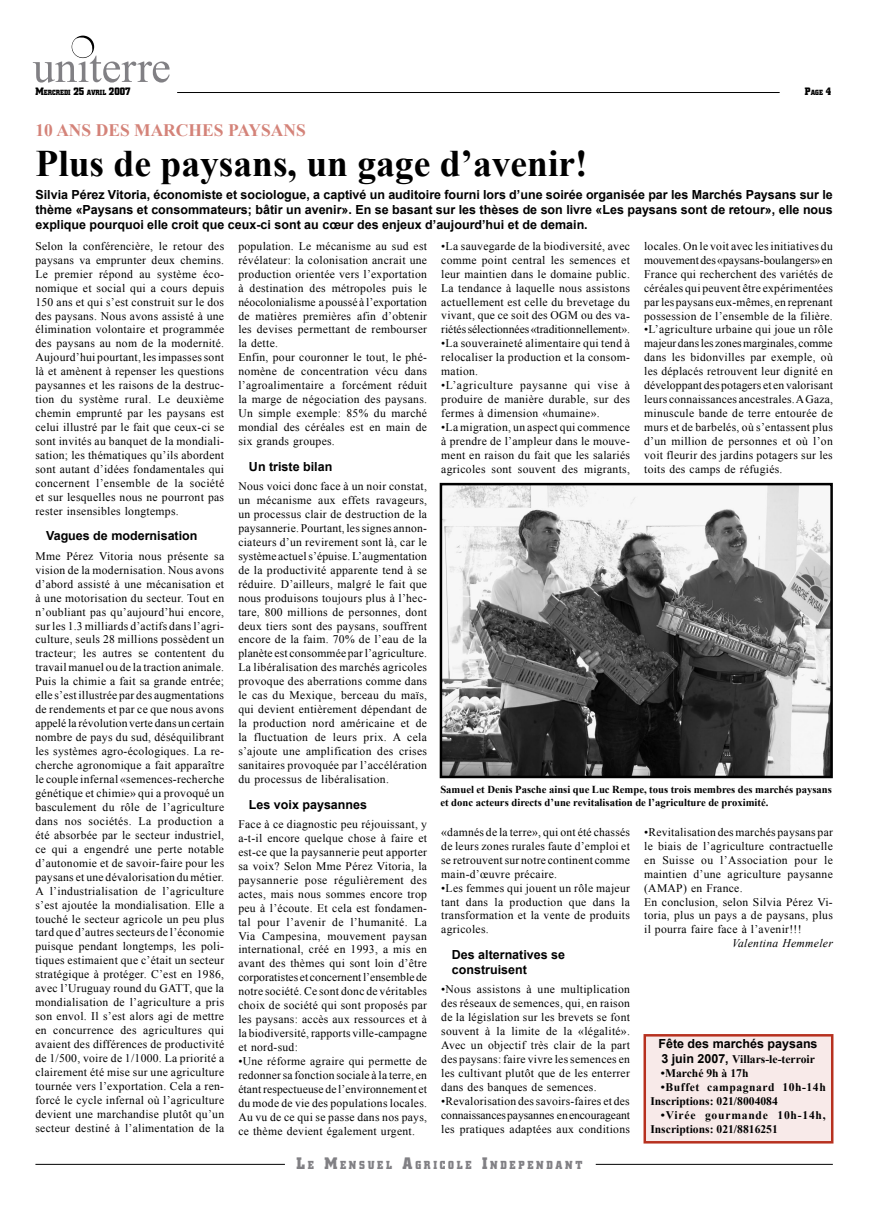
<style>
.page{position:relative;width:886px;height:1205px;background:#fff}
.page>*{position:absolute;margin:0;border:0;box-sizing:border-box;transform-origin:0 0}
.t1{font:700 37.5px "Times New Roman";color:#000}
.t2{font:700 17.5px "Times New Roman";color:#d48379}
.t3{font:700 12.5px/15px "Arial";color:#000}
.t4{font:700 11.75px "Square Slabserif 711 BT";letter-spacing:.255em;color:#818084;scale:.9 1}
.t5{font:11.62px/14px "Times New Roman";letter-spacing:.025em;color:#000;text-align:justify}
.t6{font:700 11.62px/14px "Times New Roman";color:#000}
.t7{font:italic 11.62px "Times New Roman";letter-spacing:.025em;color:#000}
.t8{font:700 10.62px/12.8px "Times New Roman";color:#000}
.t9{font:700 7.62px "Square Slabserif 711 BT";color:#000;scale:.9 1}
.s1{font-size:10.88px}
.s2{font-family:"Arial";font-size:12.5px}
.s3{font-size:16.88px}
</style>
<div class="page">
<svg style="left:33px;top:36px;width:137px;height:47px"></svg>
<hr style="left:177px;top:92px;width:602px;height:1px;background:#000">
<hr style="left:35px;top:1164px;width:250px;height:1px;background:#000">
<hr style="left:596px;top:1164px;width:237px;height:1px;background:#000">
<img style="left:443px;top:486px;width:387px;height:289px">
<div style="left:440px;top:483px;width:393px;height:295px;border:2px solid #000"></div>
<div style="left:643px;top:1034px;width:190px;height:109px;background:#f8eae9;border:2px solid #b7311f"></div>
<p class="t9" style="left:35px;top:88px;width:107px"><span class="s1">M</span>ERCREDI <span class="s1">25</span> AVRIL <span class="s1">2007</span></p>
<p class="t9" style="left:805px;top:88px;width:31px"><span class="s1">P</span>AGE <span class="s1">4</span></p>
<h2 class="t2" style="left:35px;top:118px;width:34px">10 ans</h2>
<h2 class="t2" style="left:96px;top:118px;width:13px">des</h2>
<h2 class="t2" style="left:134px;top:118px;width:14px">marches</h2>
<h2 class="t2" style="left:228px;top:118px;width:12px">paysans</h2>
<h1 class="t1" style="left:35px;top:138px;width:554px">Plus de paysans, un gage d’avenir!</h1>
<p class="t3" style="left:35px;top:187px;width:799px;text-align:justify">Silvia Pérez Vitoria, économiste et sociologue, a captivé un auditoire fourni lors d’une soirée organisée par les Marchés Paysans sur le thème «Paysans et consommateurs; bâtir un avenir». En se basant sur les thèses de son livre «Les paysans sont de retour», elle nous explique pourquoi elle croit que ceux-ci sont au cœur des enjeux d’aujourd’hui et de demain.</p>
<p class="t5" style="left:35px;top:239px;width:190px">Selon la conférencière, le retour des paysans va emprunter deux chemins.<br>Le premier répond au système éco&shy;nomique et social qui a cours depuis 150 ans et qui s’est construit sur le dos des paysans. Nous avons assisté à une élimination volontaire et programmée des paysans au nom de la modernité.<br>Aujourd’hui pourtant, les impasses sont là et amènent à repenser les questions paysannes et les raisons de la destruc&shy;tion du système rural. Le deuxième chemin emprunté par les paysans est celui illustré par le fait que ceux-ci se sont invités au banquet de la mondiali&shy;sation; les thématiques qu’ils abordent sont autant d’idées fondamentales qui concernent l’ensemble de la société et sur lesquelles nous ne pourront pas rester insensibles longtemps.</p>
<p class="t3" style="left:46px;top:529px;width:153px">Vagues de modernisation</p>
<p class="t5" style="left:35px;top:549px;width:190px">Mme Pérez Vitoria nous présente sa vision de la modernisation. Nous avons d’abord assisté à une mécanisation et à une motorisation du secteur. Tout en n’oubliant pas qu’aujourd’hui encore, sur les 1.3 milliards d’actifs dans l’agri&shy;culture, seuls 28 millions possèdent un tracteur; les autres se contentent du travail manuel ou de la traction animale.<br>Puis la chimie a fait sa grande entrée; elle s’est illustrée par des augmentations de rendements et par ce que nous avons appelé la révolution verte dans un certain nombre de pays du sud, déséquilibrant les systèmes agro-écologiques. La re&shy;cherche agronomique a fait apparaître le couple infernal «semences-recherche génétique et chimie» qui a provoqué un basculement du rôle de l’agriculture dans nos sociétés. La production a été absorbée par le secteur industriel, ce qui a engendré une perte notable d’autonomie et de savoir-faire pour les paysans et une dévalorisation du métier.<br>A l’industrialisation de l’agriculture s’est ajoutée la mondialisation. Elle a touché le secteur agricole un peu plus tard que d’autres secteurs de l’économie puisque pendant longtemps, les poli&shy;tiques estimaient que c’était un secteur stratégique à protéger. C’est en 1986, avec l’Uruguay round du GATT, que la mondialisation de l’agriculture a pris son envol. Il s’est alors agi de mettre en concurrence des agricultures qui avaient des différences de productivité de 1/500, voire de 1/1000. La priorité a clairement été mise sur une agriculture tournée vers l’exportation. Cela a ren&shy;forcé le cycle infernal où l’agriculture devient une marchandise plutôt qu’un secteur destiné à l’alimentation de la</p>
<p class="t5" style="left:238px;top:239px;width:190px;text-align:left">population. Le mécanisme au sud est révélateur: la colonisation ancrait une production orientée vers l’exportation à destination des métropoles puis le néocolonialisme a poussé à l’exportation de matières premières afin d’obtenir les devises permettant de rembourser la dette.<br>Enfin, pour couronner le tout, le phé&shy;nomène de concentration vécu dans l’agroalimentaire a forcément réduit la marge de négociation des paysans.<br>Un simple exemple: 85% du marché mondial des céréales est en main de six grands groupes.</p>
<p class="t3" style="left:249px;top:459px;width:85px">Un triste bilan</p>
<p class="t5" style="left:238px;top:479px;width:190px">Nous voici donc face à un noir constat, un mécanisme aux effets ravageurs, un processus clair de destruction de la paysannerie. Pourtant, les signes annon&shy;ciateurs d’un revirement sont là, car le système actuel s’épuise. L’augmentation de la productivité apparente tend à se réduire. D’ailleurs, malgré le fait que nous produisons toujours plus à l’hec&shy;tare, 800 millions de personnes, dont deux tiers sont des paysans, souffrent encore de la faim. 70% de l’eau de la planète est consommée par l’agriculture.<br>La libéralisation des marchés agricoles provoque des aberrations comme dans le cas du Mexique, berceau du maïs, qui devient entièrement dépendant de la production nord américaine et de la fluctuation de leurs prix. A cela s’ajoute une amplification des crises sanitaires provoquée par l’accélération du processus de libéralisation.</p>
<p class="t3" style="left:249px;top:797px;width:120px">Les voix paysannes</p>
<p class="t5" style="left:238px;top:817px;width:190px">Face à ce diagnostic peu réjouissant, y a-t-il encore quelque chose à faire et est-ce que la paysannerie peut apporter sa voix? Selon Mme Pérez Vitoria, la paysannerie pose régulièrement des actes, mais nous sommes encore trop peu à l’écoute. Et cela est fondamen&shy;tal pour l’avenir de l’humanité. La Via Campesina, mouvement paysan international, créé en 1993, a mis en avant des thèmes qui sont loin d’être corporatistes et concernent l’ensemble de notre société. Ce sont donc de véritables choix de société qui sont proposés par les paysans: accès aux ressources et à la biodiversité, rapports ville-campagne et nord-sud:</p>
<p class="t5" style="left:238px;top:1054px;width:190px">•Une réforme agraire qui permette de redonner sa fonction sociale à la terre, en étant respectueuse de l’environnement et du mode de vie des populations locales.<br>Au vu de ce qui se passe dans nos pays, ce thème devient également urgent.</p>
<p class="t5" style="left:441px;top:239px;width:190px">•La sauvegarde de la biodiversité, avec comme point central les semences et leur maintien dans le domaine public.<br>La tendance à laquelle nous assistons actuellement est celle du brevetage du vivant, que ce soit des OGM ou des va&shy;riétés sélectionnées «traditionnellement».</p>
<p class="t5" style="left:441px;top:336px;width:190px">•La souveraineté alimentaire qui tend à relocaliser la production et la consom&shy;mation.</p>
<p class="t5" style="left:441px;top:378px;width:190px">•L’agriculture paysanne qui vise à produire de manière durable, sur des fermes à dimension «humaine».</p>
<p class="t5" style="left:441px;top:420px;width:190px">•La migration, un aspect qui commence à prendre de l’ampleur dans le mouve&shy;ment en raison du fait que les salariés agricoles sont souvent des migrants,</p>
<p class="t5" style="left:644px;top:239px;width:190px">locales. On le voit avec les initiatives du mouvement des «paysans-boulangers» en France qui recherchent des variétés de céréales qui peuvent être expérimentées par les paysans eux-mêmes, en reprenant possession de l’ensemble de la filière.</p>
<p class="t5" style="left:644px;top:322px;width:190px">•L’agriculture urbaine qui joue un rôle majeur dans les zones marginales, comme dans les bidonvilles par exemple, où les déplacés retrouvent leur dignité en développant des potagers et en valorisant leurs connaissances ancestrales. A Gaza, minuscule bande de terre entourée de murs et de barbelés, où s’entassent plus d’un million de personnes et où l’on voit fleurir des jardins potagers sur les toits des camps de réfugiés.</p>
<p class="t8" style="left:440px;top:783px;width:393px">Samuel et Denis Pasche ainsi que Luc Rempe, tous trois membres des marchés paysans et donc acteurs directs d’une revitalisation de l’agriculture de proximité.</p>
<p class="t5" style="left:441px;top:825px;width:190px">«damnés de la terre», qui ont été chassés de leurs zones rurales faute d’emploi et se retrouvent sur notre continent comme main-d’œuvre précaire.</p>
<p class="t5" style="left:441px;top:880px;width:190px">•Les femmes qui jouent un rôle majeur tant dans la production que dans la transformation et la vente de produits agricoles.</p>
<p class="t3" style="left:452px;top:947px;width:115px">Des alternatives se construisent</p>
<p class="t5" style="left:441px;top:982px;width:190px">•Nous assistons à une multiplication des réseaux de semences, qui, en raison de la législation sur les brevets se font souvent à la limite de la «légalité».<br>Avec un objectif très clair de la part des paysans: faire vivre les semences en les cultivant plutôt que de les enterrer dans des banques de semences.</p>
<p class="t5" style="left:441px;top:1094px;width:190px">•Revalorisation des savoirs-faires et des connaissances paysannes en encourageant les pratiques adaptées aux conditions</p>
<p class="t5" style="left:644px;top:825px;width:190px;text-align:left">•Revitalisation des marchés paysans par le biais de l’agriculture contractuelle en Suisse ou l’Association pour le maintien d’une agriculture paysanne (AMAP) en France.<br>En conclusion, selon Silvia Pérez Vi&shy;toria, plus un pays a de paysans, plus il pourra faire face à l’avenir!!!</p>
<p class="t7" style="left:732px;top:935px;width:102px">Valentina Hemmeler</p>
<p class="t3" style="left:658px;top:1037px;width:161px">Fête des marchés paysans</p>
<p class="t6" style="left:661px;top:1052px;width:155px"><span class="s2">3 juin 2007,</span> Villars-le-terroir</p>
<p class="t6" style="left:661px;top:1066px;width:89px">•Marché 9h à 17h</p>
<p class="t6" style="left:650px;top:1080px;width:177px;text-indent:11px">•Buffet campagnard 10h-14h<br>Inscriptions: 021/8004084</p>
<p class="t6" style="left:650px;top:1108px;width:177px;text-indent:11px">•Virée gourmande 10h-14h,<br>Inscriptions: 021/8816251</p>
<p class="t4" style="left:296px;top:1157px;width:319px"><span class="s3">L</span>E <span class="s3">M</span>ENSUEL <span class="s3">A</span>GRICOLE <span class="s3">I</span>NDEPENDANT</p>
</div>
